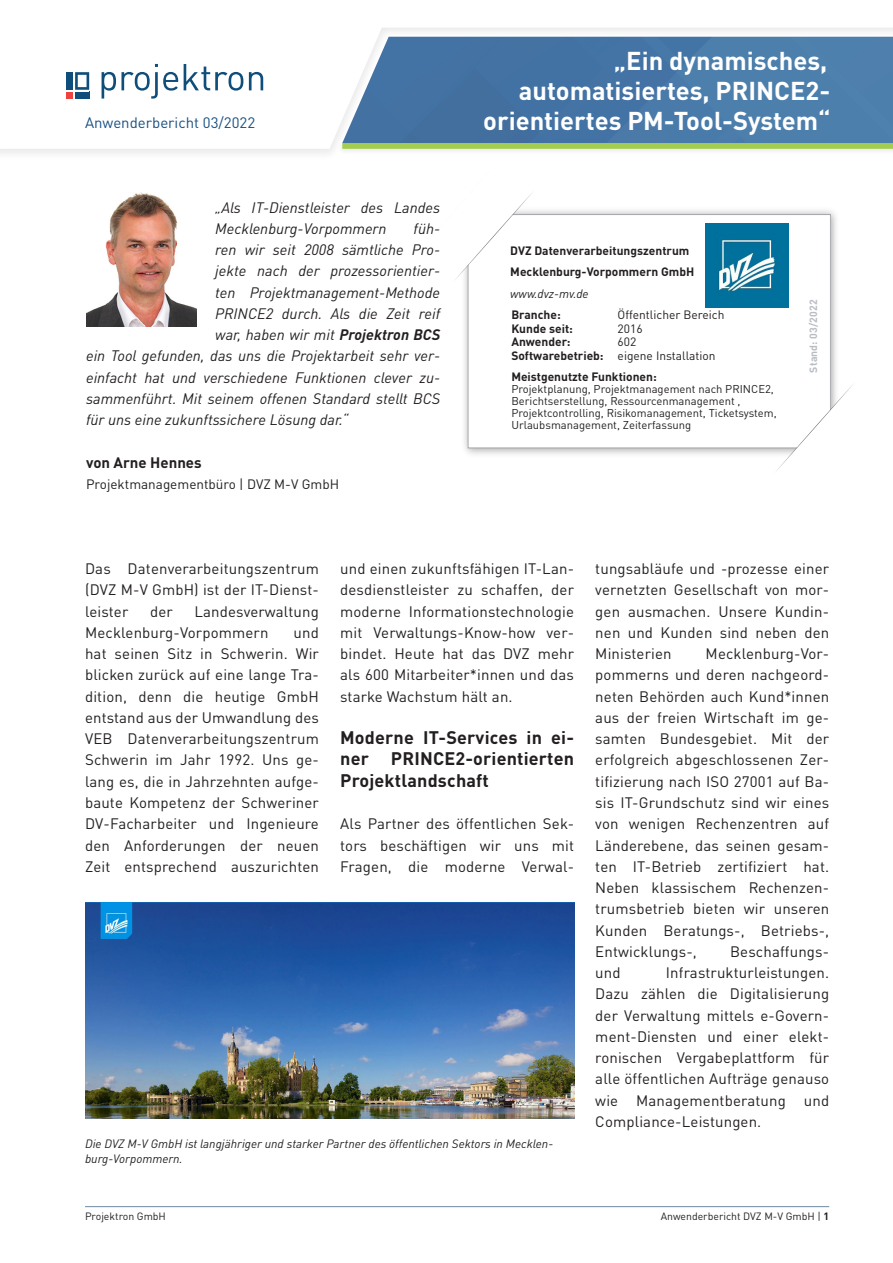
<style>
.page{position:relative;width:893px;height:1263px;background:#fff}
.page>*{position:absolute;margin:0;border:0;box-sizing:border-box;transform-origin:0 0}
.Ü_Lead{font:700 25.5px/30px "DIN Pro";color:#fff;text-align:right}
.M_Text{font:700 18px/21.3px "DIN Pro";letter-spacing:.01em;color:#231f20;text-align:justify}
.M_Text-2{font:15px/21.3px "DIN Pro";letter-spacing:.01em;color:#231f20;text-align:justify}
.M_Teaser{font:italic 15px/21.3px "DIN Pro";color:#231f20}
.Ü_unter_Projektron{font:15px "DIN Pro";color:#1a5183}
.M_Autor_Name{font:700 15px "DIN Pro";color:#231f20}
.M_Autor_Name-2{font:13.5px "DIN Pro";color:#231f20}
.I_Firma_URL{font:italic 12px/14.4px "DIN Pro";color:#231f20}
.I_Info{font:700 12px "DIN Pro";color:#231f20}
.I_Firma_Name{font:700 12px/21.3px "DIN Pro";color:#231f20}
.I_Info-2{font:12px "DIN Pro";color:#231f20}
.I_Info-3{font:11.25px/12px "DIN Pro";color:#231f20}
.Fußzeile_rechts{font:10.5px "DIN Pro";color:#231f20}
.Fußzeile_links{font:10.5px "DIN Pro";color:#231f20}
.I_Stand_Daten{font:700 10.5px "DIN Pro";letter-spacing:.01em;color:#b9bdc3}
.s1{font-weight:700}
</style>
<div class="page">
<hr style="left:85px;top:1206px;width:744px;height:1px;background:#6f8aa2">
<svg style="left:331px;top:28px;width:562px;height:121px;background:#628cad"></svg>
<div style="left:66px;top:72px;width:7px;height:18px;background:#0f4d7b"></div>
<div style="left:66px;top:92px;width:7px;height:7px;background:#ec4340"></div>
<div style="left:75px;top:92px;width:14px;height:7px;background:#0f4d7b"></div>
<svg style="left:75px;top:72px;width:14px;height:18px"></svg>
<svg style="left:102px;top:64px;width:76px;height:35px"></svg>
<svg style="left:184px;top:64px;width:59px;height:27px"></svg>
<svg style="left:249px;top:72px;width:14px;height:18px"></svg>
<img style="left:464px;top:210px;width:372px;height:245px">
<div style="left:468px;top:215px;width:362px;height:233px;background:#fff"></div>
<div style="left:468px;top:214px;width:363px;height:234px;border:1px solid #a8a9ad"></div>
<svg style="left:773px;top:382px;width:79px;height:89px"></svg>
<svg style="left:455px;top:193px;width:79px;height:90px"></svg>
<img style="left:705px;top:224px;width:83px;height:83px">
<img style="left:86px;top:193px;width:110px;height:133px">
<img style="left:85px;top:902px;width:489px;height:217px">
<p class="Ü_unter_Projektron" style="left:85px;top:111px;width:172px">Anwenderbericht 03/2022</p>
<p class="M_Teaser" style="left:215px;top:195px;width:226px">„Als IT-Dienstleister des Landes<br>Mecklenburg-Vorpommern</p>
<p class="M_Teaser" style="left:414px;top:216px;width:28px">füh-</p>
<p class="M_Teaser" style="left:215px;top:238px;width:226px">ren wir seit 2008 sämtliche Pro-</p>
<p class="M_Teaser" style="left:215px;top:259px;width:226px">jekte nach der prozessorientier-</p>
<p class="M_Teaser" style="left:215px;top:280px;width:226px">ten Projektmanagement-Methode</p>
<p class="M_Teaser" style="left:215px;top:301px;width:226px">PRINCE2 durch. Als die Zeit reif</p>
<p class="M_Teaser" style="left:215px;top:323px;width:226px">war, haben wir mit <span class="s1">Projektron BCS</span></p>
<p class="M_Teaser" style="left:86px;top:344px;width:356px">ein Tool gefunden, das uns die Projektarbeit sehr ver-</p>
<p class="M_Teaser" style="left:86px;top:365px;width:356px">einfacht hat und verschiedene Funktionen clever zu-</p>
<p class="M_Teaser" style="left:86px;top:386px;width:356px">sammenführt. Mit seinem offenen Standard stellt BCS</p>
<p class="M_Teaser" style="left:86px;top:408px;width:264px">für uns eine zukunftssichere Lösung dar.“</p>
<p class="M_Autor_Name" style="left:86px;top:450px;width:117px">von Arne Hennes</p>
<p class="M_Autor_Name-2" style="left:86px;top:473px;width:255px">Projektmanagementbüro | DVZ M-V GmbH</p>
<p class="Ü_Lead" style="left:483px;top:42px;width:349px">„Ein dynamisches, automatisiertes, PRINCE2- orientiertes PM-Tool-System“</p>
<p class="I_Firma_Name" style="left:510px;top:239px;width:186px">DVZ Datenverarbeitungszentrum<br>Mecklenburg-Vorpommern GmbH</p>
<p class="I_Firma_URL" style="left:510px;top:285px;width:80px">www.dvz-mv.de</p>
<p class="I_Info" style="left:511px;top:305px;width:51px">Branche:</p>
<p class="I_Info-2" style="left:618px;top:305px;width:108px">Öffentlicher Bereich</p>
<p class="I_Info" style="left:511px;top:318px;width:63px">Kunde seit:</p>
<p class="I_Info-2" style="left:618px;top:319px;width:27px">2016</p>
<p class="I_Info" style="left:511px;top:332px;width:61px">Anwender:</p>
<p class="I_Info-2" style="left:618px;top:332px;width:20px">602</p>
<p class="I_Info" style="left:511px;top:345px;width:94px">Softwarebetrieb:</p>
<p class="I_Info-2" style="left:618px;top:346px;width:100px">eigene Installation</p>
<p class="I_Info" style="left:511px;top:367px;width:147px">Meistgenutzte Funktionen:</p>
<p class="I_Info-3" style="left:511px;top:382px;width:267px">Projektplanung, Projektmanagement nach PRINCE2, Berichtserstellung, Ressourcenmanagement , Projektcontrolling, Risikomanagement, Ticketsystem, Urlaubsmanagement, Zeiterfassung</p>
<p class="I_Stand_Daten" style="left:804px;top:372px;width:74px;rotate:-90deg">Stand: 03/2022</p>
<p class="M_Text-2" style="left:85px;top:556px;width:235px">Das Datenverarbeitungszentrum (DVZ M-V GmbH) ist der IT-Dienst&shy;leister</p>
<p class="M_Text-2" style="left:85px;top:599px;width:235px;text-indent:109px">Landesverwaltung<br>Mecklenburg-Vorpommern</p>
<p class="M_Text-2" style="left:150px;top:599px;width:24px">der</p>
<p class="M_Text-2" style="left:85px;top:620px;width:235px;text-indent:209px">und hat seinen Sitz in Schwerin. Wir blicken zurück auf eine lange Tra&shy;dition, denn die heutige GmbH entstand aus der Umwandlung des VEB Datenverarbeitungszentrum Schwerin im Jahr 1992. Uns ge&shy;lang es, die in Jahrzehnten aufge&shy;baute Kompetenz der Schweriner DV-Facharbeiter und Ingenieure den Anforderungen der neuen Zeit entsprechend auszurichten</p>
<p class="M_Text-2" style="left:340px;top:556px;width:235px">und einen zukunftsfähigen IT-Lan&shy;desdienstleister zu schaffen, der moderne Informationstechnologie mit Verwaltungs-Know-how ver&shy;bindet. Heute hat das DVZ mehr als 600 Mitarbeiter*innen und das starke Wachstum hält an.</p>
<p class="M_Text" style="left:340px;top:725px;width:235px">Moderne IT-Services in ei&shy;ner PRINCE2-orientierten Projektlandschaft</p>
<p class="M_Text-2" style="left:340px;top:812px;width:235px">Als Partner des öffentlichen Sek&shy;tors beschäftigen wir uns mit Fragen, die moderne Verwal-</p>
<p class="I_Firma_URL" style="left:85px;top:1136px;width:470px">Die DVZ M-V GmbH ist langjähriger und starker Partner des öffentlichen Sektors in Mecklen&shy;burg-Vorpommern.</p>
<p class="Fußzeile_links" style="left:85px;top:1208px;width:82px">Projektron GmbH</p>
<p class="M_Text-2" style="left:595px;top:556px;width:235px">tungsabläufe und -prozesse einer vernetzten Gesellschaft von mor&shy;gen ausmachen. Unsere Kundin&shy;nen und Kunden sind neben den Ministerien</p>
<p class="M_Text-2" style="left:595px;top:642px;width:235px;text-indent:110px">Mecklenburg-Vor&shy;pommerns und deren nachgeord&shy;neten Behörden auch Kund*innen aus der freien Wirtschaft im ge&shy;samten Bundesgebiet. Mit der erfolgreich abgeschlossenen Zer&shy;tifizierung nach ISO 27001 auf Ba&shy;sis IT-Grundschutz sind wir eines von wenigen Rechenzentren auf Länderebene, das seinen gesam&shy;ten IT-Betrieb zertifiziert hat.<br>Neben klassischem Rechenzen&shy;trumsbetrieb bieten wir unseren Kunden Beratungs-, Betriebs-, Entwicklungs-,</p>
<p class="M_Text-2" style="left:730px;top:939px;width:101px">Beschaffungs-</p>
<p class="M_Text-2" style="left:595px;top:960px;width:235px;text-indent:71px">Infrastrukturleistungen.<br>Dazu zählen die Digitalisierung der Verwaltung mittels e-Govern&shy;ment-Diensten und einer elekt&shy;ronischen Vergabeplattform für alle öffentlichen Aufträge genauso wie Managementberatung und Compliance-Leistungen.</p>
<p class="M_Text-2" style="left:595px;top:960px;width:27px">und</p>
<p class="Fußzeile_rechts" style="left:661px;top:1208px;width:170px">Anwenderbericht DVZ M-V GmbH | <span class="s1">1</span></p>
</div>
